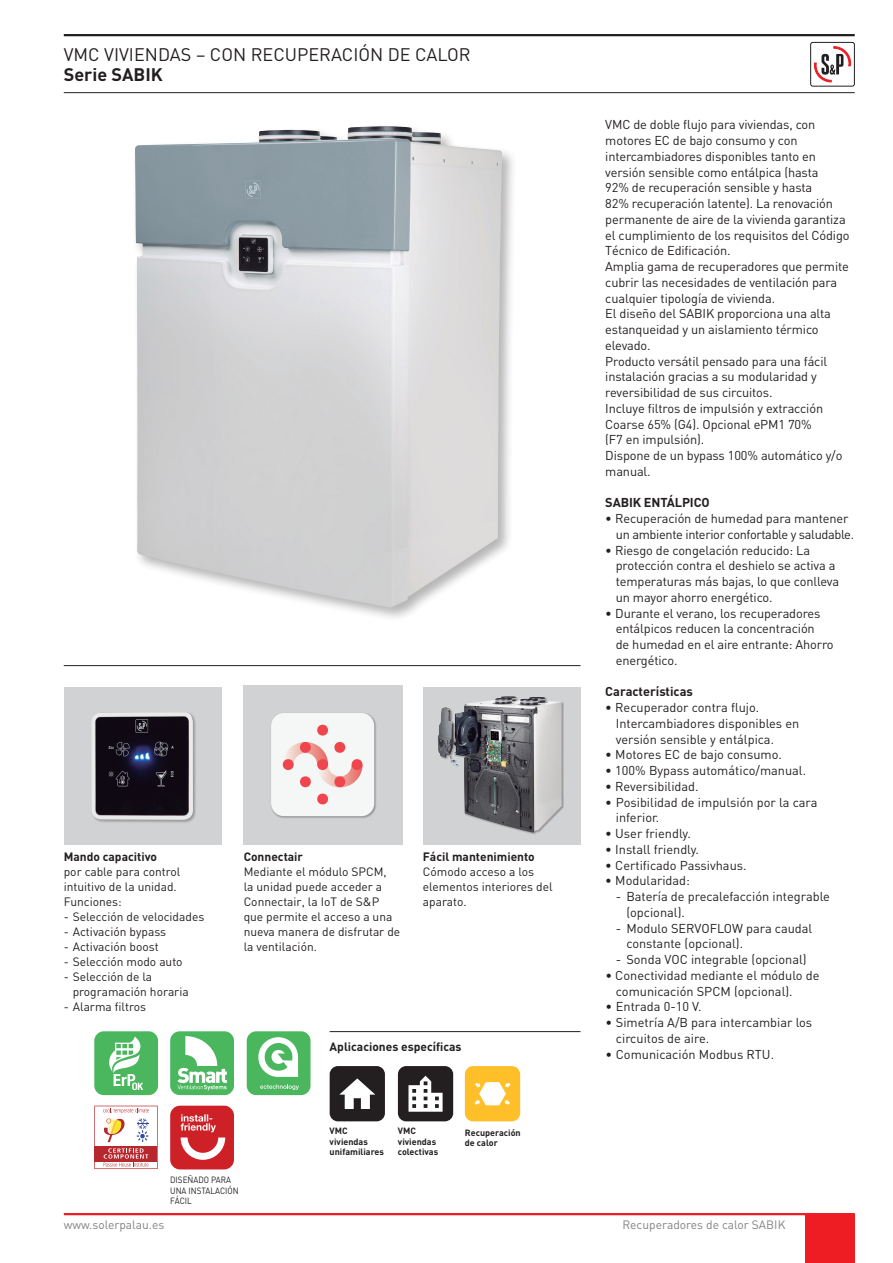
<style>
.page{position:relative;width:893px;height:1263px;background:#fff}
.page>*{position:absolute;margin:0;border:0;box-sizing:border-box;transform-origin:0 0}
.t1{font:18px "DIN";color:#231f20}
.t2{font:700 18px "DIN";color:#231f20}
.t3{font:12.75px/15.8px "DIN";letter-spacing:-.01em;color:#231f20}
.t4{font:700 12.75px "DIN";letter-spacing:-.01em;color:#231f20}
.t5{font:12px/15px "DIN";color:#231f20}
.t6{font:700 12px "DIN";color:#231f20}
.t7{font:12px "DIN";color:#808285}
.t8{font:700 9px/10.5px "DIN";color:#231f20}
.t9{font:9px/10.5px "DIN";color:#231f20;scale:.9 1}
</style>
<div class="page">
<hr style="left:64px;top:1213px;width:791px;height:2px;background:#ee1d23">
<div style="left:805px;top:1214px;width:50px;height:49px;background:#ee1d23"></div>
<hr style="left:64px;top:34px;width:791px;height:2px;background:#231f20">
<hr style="left:64px;top:92px;width:791px;height:1px;background:#231f20">
<svg style="left:814px;top:47px;width:37px;height:36px"></svg>
<div style="left:810px;top:42px;width:45px;height:44px;border:1px solid #231f20;border-radius:2px"></div>
<svg style="left:94px;top:1106px;width:64px;height:63px"></svg>
<div style="left:94px;top:1031px;width:64px;height:64px;background:#4ab65d;border-radius:9px"></div>
<svg style="left:109px;top:1036px;width:34px;height:54px"></svg>
<div style="left:247px;top:1031px;width:64px;height:64px;background:#4ab65d;border-radius:9px"></div>
<svg style="left:258px;top:1037px;width:40px;height:40px"></svg>
<svg style="left:260px;top:1084px;width:39px;height:6px"></svg>
<div style="left:170px;top:1031px;width:64px;height:64px;background:#4ab65d;border-radius:9px"></div>
<svg style="left:177px;top:1036px;width:50px;height:54px"></svg>
<hr style="left:330px;top:1031px;width:250px;height:1px;background:#231f20">
<div style="left:330px;top:1066px;width:55px;height:55px;background:#231f20;border-radius:8px"></div>
<svg style="left:339px;top:1078px;width:36px;height:31px"></svg>
<div style="left:398px;top:1066px;width:55px;height:55px;background:#231f20;border-radius:8px"></div>
<svg style="left:408px;top:1076px;width:35px;height:36px"></svg>
<div style="left:465px;top:1066px;width:55px;height:55px;background:#febf28;border-radius:8px"></div>
<svg style="left:474px;top:1082px;width:36px;height:23px"></svg>
<hr style="left:64px;top:665px;width:516px;height:1px;background:#231f20">
<div style="left:64px;top:687px;width:157px;height:157px;background:#d1d2d4"></div>
<div style="left:91px;top:712px;width:106px;height:112px;background:#231f20;opacity:.33"></div>
<img style="left:91px;top:712px;width:102px;height:108px">
<div style="left:423px;top:687px;width:158px;height:157px;background:#d1d2d4"></div>
<div style="left:437px;top:696px;width:127px;height:139px;background:#231f20;opacity:.33"></div>
<img style="left:438px;top:696px;width:97px;height:137px">
<div style="left:132px;top:123px;width:385px;height:500px;background:#231f20;opacity:.33"></div>
<img style="left:135px;top:126px;width:367px;height:482px">
<svg style="left:243px;top:685px;width:159px;height:159px"></svg>
<div style="left:170px;top:1106px;width:64px;height:63px;background:#cd2027;border-radius:10px"></div>
<svg style="left:181px;top:1114px;width:44px;height:46px"></svg>
<h1 class="t1" style="left:64px;top:43px;width:408px">VMC VIVIENDAS – CON RECUPERACIÓN DE CALOR</h1>
<h1 class="t2" style="left:64px;top:62px;width:101px">Serie SABIK</h1>
<p class="t6" style="left:64px;top:849px;width:95px">Mando capacitivo</p>
<p class="t5" style="left:64px;top:864px;width:118px">por cable para control intuitivo de la unidad.<br>Funciones:</p>
<p class="t5" style="left:64px;top:909px;width:142px">- Selección de velocidades</p>
<p class="t5" style="left:64px;top:924px;width:104px">- Activación bypass</p>
<p class="t5" style="left:64px;top:939px;width:96px">- Activación boost</p>
<p class="t5" style="left:64px;top:954px;width:120px">- Selección modo auto</p>
<p class="t5" style="left:73px;top:969px;width:117px;text-indent:-9px">- Selección de la programación horaria</p>
<p class="t5" style="left:64px;top:999px;width:84px">- Alarma filtros</p>
<p class="t6" style="left:244px;top:849px;width:61px">Connectair</p>
<p class="t5" style="left:244px;top:864px;width:158px">Mediante el módulo SPCM,<br>la unidad puede acceder a<br>Connectair, la IoT de S&amp;P que permite el acceso a una nueva manera de disfrutar de la ventilación.</p>
<p class="t6" style="left:423px;top:849px;width:113px">Fácil mantenimiento</p>
<p class="t5" style="left:423px;top:864px;width:131px">Cómodo acceso a los elementos interiores del aparato.</p>
<p class="t6" style="left:330px;top:1038px;width:133px">Aplicaciones específicas</p>
<p class="t8" style="left:330px;top:1125px;width:56px">VMC viviendas unifamiliares</p>
<p class="t8" style="left:398px;top:1125px;width:42px">VMC viviendas colectivas</p>
<p class="t8" style="left:465px;top:1127px;width:57px">Recuperación de calor</p>
<p class="t9" style="left:170px;top:1174px;width:78px">DISEÑADO PARA<br>UNA INSTALACIÓN<br>FÁCIL</p>
<p class="t7" style="left:64px;top:1217px;width:102px">www.solerpalau.es</p>
<p class="t3" style="left:605px;top:117px;width:246px">VMC de doble flujo para viviendas, con motores EC de bajo consumo y con intercambiadores disponibles tanto en versión sensible como entálpica (hasta<br>92% de recuperación sensible y hasta<br>82% recuperación latente). La renovación permanente de aire de la vivienda garantiza el cumplimiento de los requisitos del Código Técnico de Edificación.<br>Amplia gama de recuperadores que permite cubrir las necesidades de ventilación para cualquier tipología de vivienda.<br>El diseño del SABIK proporciona una alta estanqueidad y un aislamiento térmico elevado.<br>Producto versátil pensado para una fácil instalación gracias a su modularidad y reversibilidad de sus circuitos.<br>Incluye filtros de impulsión y extracción Coarse 65% (G4). Opcional ePM1 70%<br>(F7 en impulsión).<br>Dispone de un bypass 100% automático y/o manual.</p>
<p class="t4" style="left:605px;top:494px;width:106px">SABIK ENTÁLPICO</p>
<p class="t3" style="left:616px;top:510px;width:240px;text-indent:-11px">• Recuperación de humedad para mantener un ambiente interior confortable y saludable.</p>
<p class="t3" style="left:616px;top:542px;width:225px;text-indent:-11px">• Riesgo de congelación reducido: La protección contra el deshielo se activa a temperaturas más bajas, lo que conlleva un mayor ahorro energético.</p>
<p class="t3" style="left:616px;top:605px;width:219px;text-indent:-11px">• Durante el verano, los recuperadores entálpicos reducen la concentración<br>de humedad en el aire entrante: Ahorro energético.</p>
<p class="t4" style="left:605px;top:683px;width:89px">Características</p>
<p class="t3" style="left:616px;top:699px;width:185px;text-indent:-11px">• Recuperador contra flujo.<br>Intercambiadores disponibles en versión sensible y entálpica.</p>
<p class="t3" style="left:605px;top:747px;width:178px">• Motores EC de bajo consumo.</p>
<p class="t3" style="left:605px;top:762px;width:202px">• 100% Bypass automático/manual.</p>
<p class="t3" style="left:605px;top:778px;width:95px">• Reversibilidad.</p>
<p class="t3" style="left:616px;top:794px;width:203px;text-indent:-11px">• Posibilidad de impulsión por la cara inferior.</p>
<p class="t3" style="left:605px;top:825px;width:87px">• User friendly.</p>
<p class="t3" style="left:605px;top:841px;width:95px">• Install friendly.</p>
<p class="t3" style="left:605px;top:857px;width:143px">• Certificado Passivhaus.</p>
<p class="t3" style="left:605px;top:873px;width:86px">• Modularidad:</p>
<p class="t3" style="left:626px;top:888px;width:205px;text-indent:-11px">- Batería de precalefacción integrable (opcional).</p>
<p class="t3" style="left:626px;top:920px;width:188px;text-indent:-11px">- Modulo SERVOFLOW para caudal constante (opcional).</p>
<p class="t3" style="left:616px;top:951px;width:192px">- Sonda VOC integrable (opcional)</p>
<p class="t3" style="left:616px;top:967px;width:205px;text-indent:-11px">• Conectividad mediante el módulo de comunicación SPCM (opcional).</p>
<p class="t3" style="left:605px;top:999px;width:98px">• Entrada 0-10 V.</p>
<p class="t3" style="left:616px;top:1014px;width:198px;text-indent:-11px">• Simetría A/B para intercambiar los circuitos de aire.</p>
<p class="t3" style="left:605px;top:1046px;width:170px">• Comunicación Modbus RTU.</p>
<p class="t7" style="left:622px;top:1217px;width:165px">Recuperadores de calor SABIK</p>
</div>
